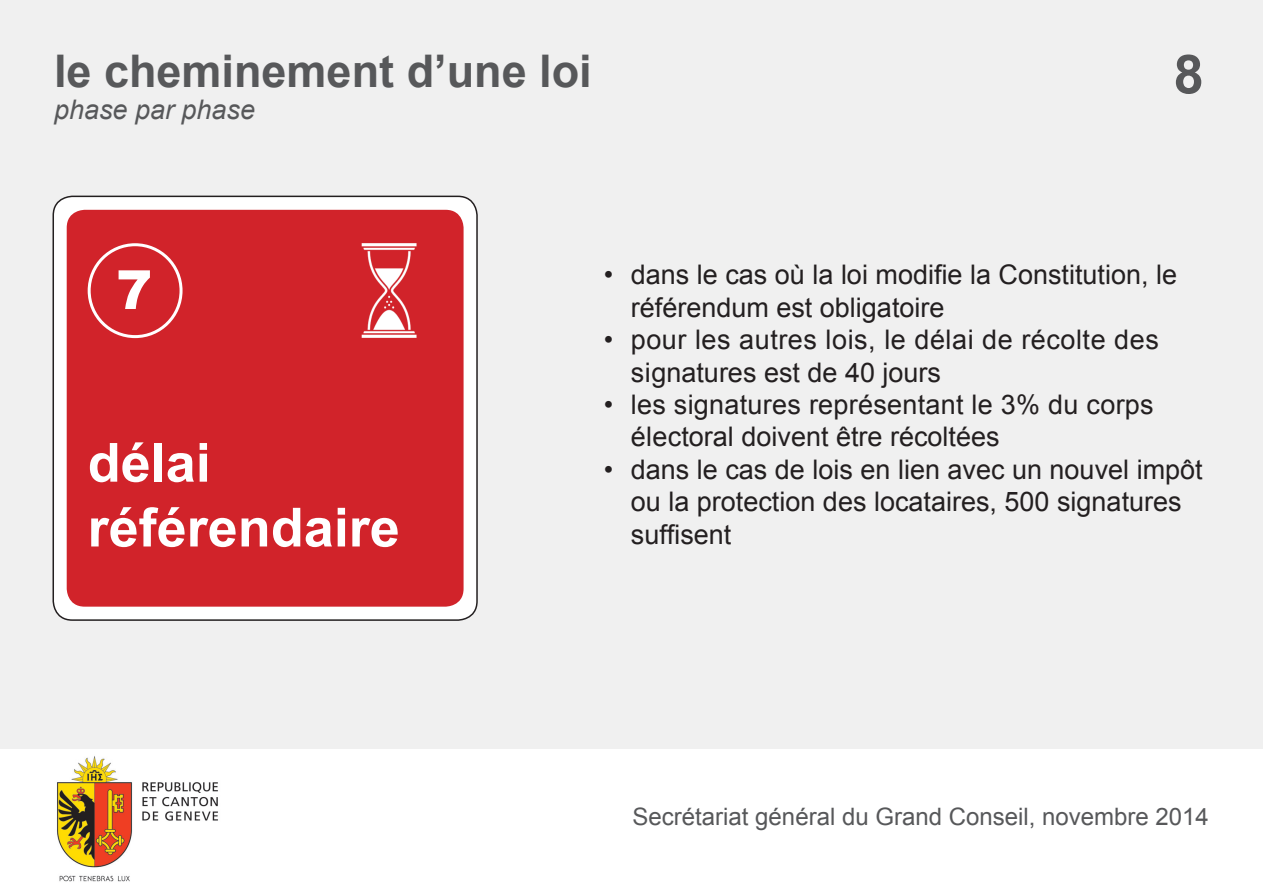
<style>
.page{position:relative;width:1263px;height:893px;background:#fff}
.page>*{position:absolute;margin:0;border:0;box-sizing:border-box;transform-origin:0 0}
.t1{font:700 54px "Arial";color:#fff}
.t2{font:700 54px "Arial";color:#57585a}
.t3{font:900 54px "Arial";color:#fff}
.t4{font:700 45px "Arial";color:#57585a}
.t5{font:27px/32.4px "Arial";color:#231f20}
.t6{font:27px/32.4px "Arial";letter-spacing:.02em;color:#231f20}
.t7{font:italic 27px "Arial";color:#57585a}
.t8{font:24px "Arial";color:#57585a}
</style>
<div class="page">
<div style="left:0;top:0;width:1263px;height:748px;background:#f0f0f0"></div>
<img style="left:57px;top:756px;width:161px;height:126px">
<div style="left:53px;top:196px;width:424px;height:424px;background:#fff;border-radius:19px"></div>
<div style="left:53px;top:196px;width:425px;height:425px;border:2px solid #231f20;border-radius:19px"></div>
<div style="left:67px;top:210px;width:397px;height:397px;background:#d1232a;border-radius:18px"></div>
<div style="left:88px;top:243px;width:95px;height:95px;border:3px solid #fff;border-radius:50%"></div>
<img style="left:361px;top:243px;width:56px;height:95px">
<p class="t4" style="left:54px;top:41px;width:539px">le cheminement d’une loi</p>
<p class="t7" style="left:54px;top:92px;width:203px">phase par phase</p>
<p class="t2" style="left:1174px;top:38px;width:32px">8</p>
<p class="t3" style="left:116px;top:250px;width:38px">7</p>
<p class="t5" style="left:631px;top:259px;width:548px;text-indent:-27px">• dans le cas où la loi modifie la Constitution, le référendum est obligatoire</p>
<p class="t6" style="left:631px;top:324px;width:529px;text-indent:-27px">• pour les autres lois, le délai de récolte des signatures est de 40 jours</p>
<p class="t5" style="left:631px;top:389px;width:524px;text-indent:-27px">• les signatures représentant le 3% du corps électoral doivent être récoltées</p>
<p class="t5" style="left:631px;top:453px;width:573px;text-indent:-27px">• dans le cas de lois en lien avec un nouvel impôt ou la protection des locataires, 500 signatures suffisent</p>
<p class="t1" style="left:88px;top:427px;width:125px">délai</p>
<p class="t1" style="left:88px;top:491px;width:314px">référendaire</p>
<p class="t8" style="left:632px;top:801px;width:578px">Secrétariat général du Grand Conseil, novembre 2014</p>
</div>
